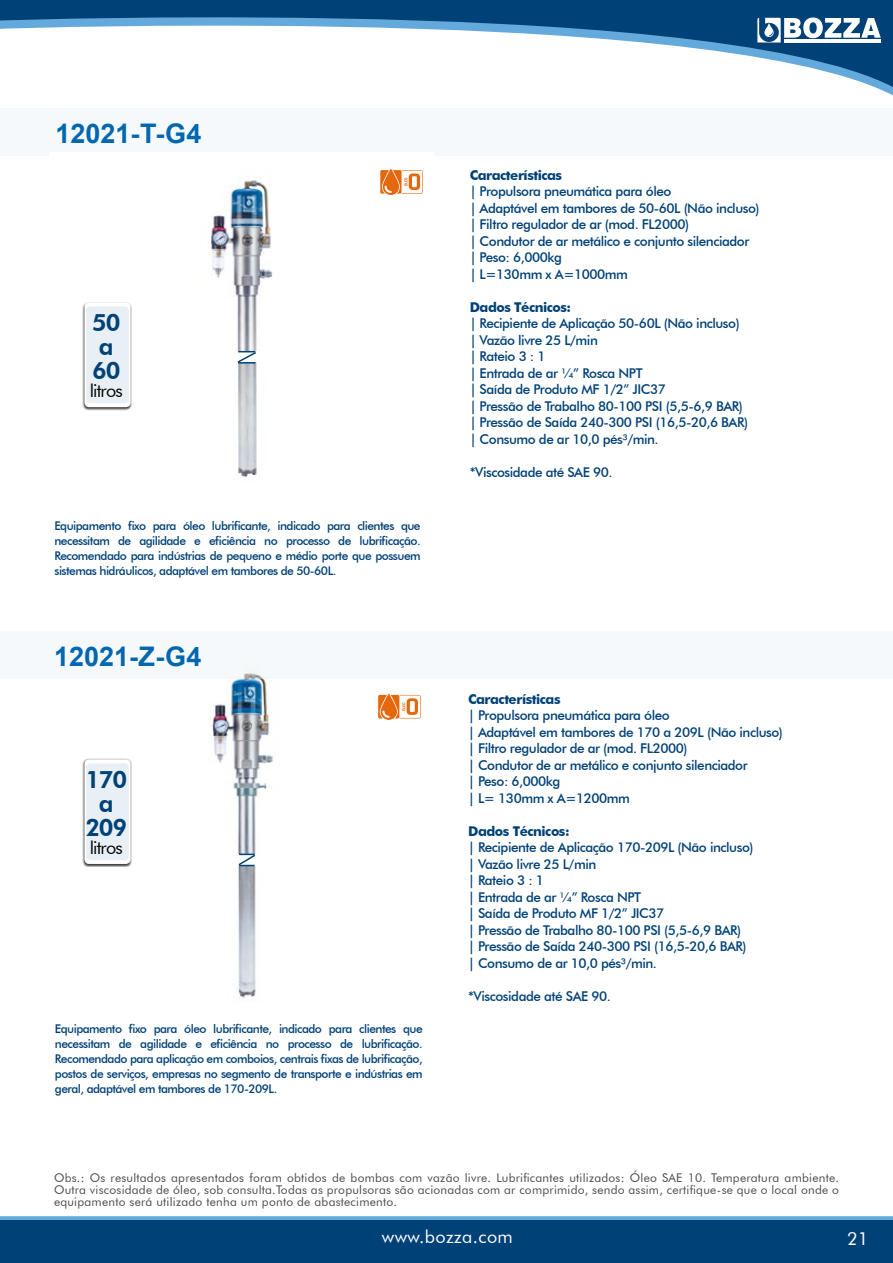
<style>
.page{position:relative;width:893px;height:1263px;background:#fff}
.page>*{position:absolute;margin:0;border:0;box-sizing:border-box;transform-origin:0 0}
.t1{font:700 27px "Arial";color:#0267ae}
.t2{font:800 24px/24px "Futura BT";letter-spacing:-.045em;color:#004177;text-align:center}
.t3{font:18px "Futura BT";letter-spacing:.02em;color:#fff}
.t4{font:18px "Futura BT";letter-spacing:-.045em;color:#000}
.t5{font:500 13.5px/16.5px "Futura BT";letter-spacing:-.035em;color:#004177}
.t6{font:700 13.5px "Futura BT";letter-spacing:-.035em;color:#004177}
.t7{font:500 12px/15px "Futura BT";letter-spacing:-.045em;color:#004177;text-align:justify}
.t8{font:12px/12px "Futura BT";letter-spacing:.02em;color:#4a4a49;text-align:justify}
</style>
<div class="page">
<svg style="left:0;top:0;width:893px;height:96px"></svg>
<div style="left:0;top:1216px;width:893px;height:43px;background:#63a9db"></div>
<svg style="left:757px;top:17px;width:124px;height:26px"></svg>
<div style="left:0;top:1220px;width:893px;height:43px;background:#004177"></div>
<img style="left:87px;top:679px;width:186px;height:174px">
<img style="left:238px;top:867px;width:18px;height:131px">
<img style="left:87px;top:364px;width:170px;height:114px">
<div style="left:0;top:631px;width:893px;height:48px;background:#f5f9fb"></div>
<div style="left:0;top:108px;width:893px;height:48px;background:#f5f9fb"></div>
<img style="left:211px;top:176px;width:62px;height:175px">
<div style="left:82px;top:759px;width:51px;height:108px;background:#000;opacity:.75"></div>
<div style="left:84px;top:759px;width:47px;height:105px;background:#fff;border-radius:5px"></div>
<div style="left:86px;top:763px;width:43px;height:97px;background:#e8f0f5;border-radius:4px"></div>
<div style="left:82px;top:302px;width:51px;height:108px;background:#000;opacity:.75"></div>
<div style="left:84px;top:303px;width:47px;height:104px;background:#fff;border-radius:5px"></div>
<div style="left:86px;top:306px;width:43px;height:97px;background:#e8f0f5;border-radius:4px"></div>
<svg style="left:238px;top:853px;width:18px;height:14px"></svg>
<svg style="left:380px;top:168px;width:43px;height:27px"></svg>
<svg style="left:378px;top:693px;width:43px;height:27px"></svg>
<svg style="left:237px;top:351px;width:20px;height:13px"></svg>
<h1 class="t1" style="left:56px;top:115px;width:147px">12021-T-G4</h1>
<h2 class="t2" style="left:92px;top:310px;width:30px;text-align:left">50 a<br>60</h2>
<h3 class="t4" style="left:90px;top:379px;width:35px">litros</h3>
<p class="t7" style="left:54px;top:518px;width:368px">Equipamento fixo para óleo lubrificante, indicado para clientes que necessitam de agilidade e eficiência no processo de lubrificação.<br>Recomendado para indústrias de pequeno e médio porte que possuem sistemas hidráulicos, adaptável em tambores de 50-60L.</p>
<h1 class="t1" style="left:54px;top:637px;width:149px">12021-Z-G4</h1>
<h2 class="t2" style="left:85px;top:767px;width:43px">170 a<br>209</h2>
<h3 class="t4" style="left:90px;top:836px;width:35px">litros</h3>
<p class="t7" style="left:55px;top:1021px;width:369px">Equipamento fixo para óleo lubrificante, indicado para clientes que necessitam de agilidade e eficiência no processo de lubrificação.<br>Recomendado para aplicação em comboios, centrais fixas de lubrificação, postos de serviços, empresas no segmento de transporte e indústrias em geral, adaptável em tambores de 170-209L.</p>
<p class="t6" style="left:470px;top:167px;width:94px">Características</p>
<p class="t5" style="left:470px;top:183px;width:291px">| Propulsora pneumática para óleo<br>| Adaptável em tambores de 50-60L (Não incluso) | Filtro regulador de ar (mod. FL2000)<br>| Condutor de ar metálico e conjunto silenciador<br>| Peso: 6,000kg<br>| L=130mm x A=1000mm</p>
<p class="t6" style="left:470px;top:299px;width:103px">Dados Técnicos:</p>
<p class="t5" style="left:470px;top:315px;width:280px">| Recipiente de Aplicação 50-60L (Não incluso) | Vazão livre 25 L/min<br>| Rateio 3 : 1<br>| Entrada de ar ¼” Rosca NPT<br>| Saída de Produto MF 1/2” JIC37<br>| Pressão de Trabalho 80-100 PSI (5,5-6,9 BAR) | Pressão de Saída 240-300 PSI (16,5-20,6 BAR) | Consumo de ar 10,0 pés³/min.</p>
<p class="t5" style="left:470px;top:464px;width:144px">*Viscosidade até SAE 90.</p>
<p class="t6" style="left:468px;top:690px;width:94px">Características</p>
<p class="t5" style="left:468px;top:707px;width:316px">| Propulsora pneumática para óleo<br>| Adaptável em tambores de 170 a 209L (Não incluso) | Filtro regulador de ar (mod. FL2000)<br>| Condutor de ar metálico e conjunto silenciador<br>| Peso: 6,000kg<br>| L= 130mm x A=1200mm</p>
<p class="t6" style="left:468px;top:822px;width:103px">Dados Técnicos:</p>
<p class="t5" style="left:468px;top:839px;width:287px">| Recipiente de Aplicação 170-209L (Não incluso) | Vazão livre 25 L/min<br>| Rateio 3 : 1<br>| Entrada de ar ¼” Rosca NPT<br>| Saída de Produto MF 1/2” JIC37<br>| Pressão de Trabalho 80-100 PSI (5,5-6,9 BAR)<br>| Pressão de Saída 240-300 PSI (16,5-20,6 BAR) | Consumo de ar 10,0 pés³/min.</p>
<p class="t5" style="left:468px;top:987px;width:144px">*Viscosidade até SAE 90.</p>
<p class="t8" style="left:54px;top:1172px;width:786px">Obs.: Os resultados apresentados foram obtidos de bombas com vazão livre. Lubrificantes utilizados: Óleo SAE 10. Temperatura ambiente.<br>Outra viscosidade de óleo, sob consulta.Todas as propulsoras são acionadas com ar comprimido, sendo assim, certifique-se que o local onde o equipamento será utilizado tenha um ponto de abastecimento.</p>
<h3 class="t3" style="left:382px;top:1226px;width:132px">www.bozza.com</h3>
<h3 class="t3" style="left:847px;top:1228px;width:23px">21</h3>
</div>
